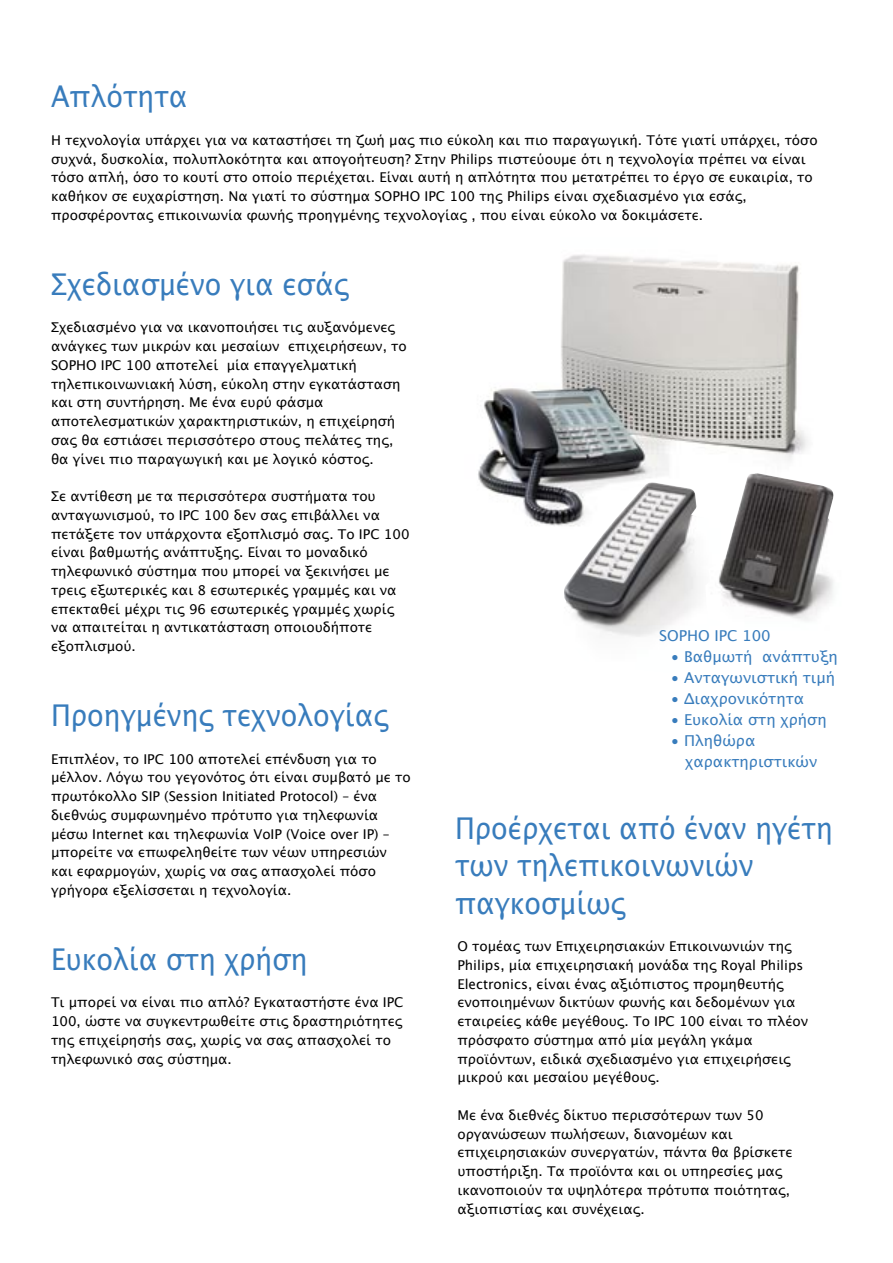
<style>
.page{position:relative;width:893px;height:1263px;background:#fff}
.page>*{position:absolute;margin:0;border:0;box-sizing:border-box;transform-origin:0 0}
.t1{font:30px/37.5px "Lucida Grande";color:#387cbc;scale:.9 1}
.t2{font:15px/21px "Lucida Grande";color:#387cbc}
.t3{font:13.5px/18.8px "Lucida Grande";color:#000}
</style>
<div class="page">
<img style="left:478px;top:254px;width:330px;height:272px">
<img style="left:558px;top:482px;width:147px;height:155px">
<img style="left:705px;top:473px;width:129px;height:147px">
<h1 class="t1" style="left:51px;top:78px;width:153px">Απλότητα</h1>
<p class="t3" style="left:51px;top:131px;width:768px">Η τεχνολογία υπάρχει για να καταστήσει τη ζωή μας πιο εύκολη και πιο παραγωγική. Τότε γιατί υπάρχει, τόσο συχνά, δυσκολία, πολυπλοκότητα και απογοήτευση? Στην Philips πιστεύουμε ότι η τεχνολογία πρέπει να είναι τόσο απλή, όσο το κουτί στο οποίο περιέχεται. Είναι αυτή η απλότητα που μετατρέπει το έργο σε ευκαιρία, το καθήκον σε ευχαρίστηση. Να γιατί το σύστημα SOPHO IPC 100 της Philips είναι σχεδιασμένο για εσάς, προσφέροντας επικοινωνία φωνής προηγμένης τεχνολογίας , που είναι εύκολο να δοκιμάσετε.</p>
<h1 class="t1" style="left:51px;top:266px;width:333px">Σχεδιασμένο για εσάς</h1>
<p class="t3" style="left:51px;top:318px;width:357px">Σχεδιασμένο για να ικανοποιήσει τις αυξανόμενες ανάγκες των μικρών και μεσαίων επιχειρήσεων, το SOPHO IPC 100 αποτελεί μία επαγγελματική τηλεπικοινωνιακή λύση, εύκολη στην εγκατάσταση και στη συντήρηση. Με ένα ευρύ φάσμα αποτελεσματικών χαρακτηριστικών, η επιχείρησή σας θα εστιάσει περισσότερο στους πελάτες της, θα γίνει πιο παραγωγική και με λογικό κόστος.</p>
<p class="t3" style="left:51px;top:487px;width:360px">Σε αντίθεση με τα περισσότερα συστήματα του ανταγωνισμού, το IPC 100 δεν σας επιβάλλει να πετάξετε τον υπάρχοντα εξοπλισμό σας. Το IPC 100 είναι βαθμωτής ανάπτυξης. Είναι το μοναδικό τηλεφωνικό σύστημα που μπορεί να ξεκινήσει με τρεις εξωτερικές και 8 εσωτερικές γραμμές και να επεκταθεί μέχρι τις 96 εσωτερικές γραμμές χωρίς να απαιτείται η αντικατάσταση οποιουδήποτε εξοπλισμού.</p>
<h1 class="t1" style="left:51px;top:697px;width:377px">Προηγμένης τεχνολογίας</h1>
<p class="t3" style="left:51px;top:749px;width:361px">Επιπλέον, το ΙPC 100 αποτελεί επένδυση για το μέλλον. Λόγω του γεγονότος ότι είναι συμβατό με το πρωτόκολλο SIP (Session Initiated Protocol) – ένα διεθνώς συμφωνημένο πρότυπο για τηλεφωνία μέσω Internet και τηλεφωνία VoIP (Voice over IP) – μπορείτε να επωφεληθείτε των νέων υπηρεσιών και εφαρμογών, χωρίς να σας απασχολεί πόσο γρήγορα εξελίσσεται η τεχνολογία.</p>
<h1 class="t1" style="left:51px;top:941px;width:287px">Ευκολία στη χρήση</h1>
<p class="t3" style="left:51px;top:993px;width:354px">Τι μπορεί να είναι πιο απλό? Εγκαταστήστε ένα IPC 100, ώστε να συγκεντρωθείτε στις δραστηριότητες της επιχείρησήs σας, χωρίς να σας απασχολεί το τηλεφωνικό σας σύστημα.</p>
<p class="t2" style="left:659px;top:625px;width:113px">SOPHO IPC 100</p>
<p class="t2" style="left:671px;top:646px;width:168px">• Βαθμωτή ανάπτυξη</p>
<p class="t2" style="left:671px;top:667px;width:166px">• Ανταγωνιστική τιμή</p>
<p class="t2" style="left:671px;top:688px;width:135px">• Διαχρονικότητα</p>
<p class="t2" style="left:671px;top:709px;width:157px">• Ευκολία στη χρήση</p>
<p class="t2" style="left:685px;top:730px;width:134px;text-indent:-14px">• Πληθώρα χαρακτηριστικών</p>
<h1 class="t1" style="left:455px;top:809px;width:421px">Προέρχεται από έναν ηγέτη των τηλεπικοινωνιών παγκοσμίως</h1>
<p class="t3" style="left:457px;top:937px;width:352px">O τομέας των Επιχειρησιακών Επικοινωνιών της Philips, μία επιχειρησιακή μονάδα της Royal Philips Electronics, είναι ένας αξιόπιστος προμηθευτής ενοποιημένων δικτύων φωνής και δεδομένων για εταιρείες κάθε μεγέθους. Το ΙPC 100 είναι το πλέον πρόσφατο σύστημα από μία μεγάλη γκάμα προϊόντων, ειδικά σχεδιασμένο για επιχειρήσεις μικρού και μεσαίου μεγέθους.</p>
<p class="t3" style="left:457px;top:1106px;width:337px">Με ένα διεθνές δίκτυο περισσότερων των 50 οργανώσεων πωλήσεων, διανομέων και επιχειρησιακών συνεργατών, πάντα θα βρίσκετε υποστήριξη. Τα προϊόντα και οι υπηρεσίες μας ικανοποιούν τα υψηλότερα πρότυπα ποιότητας, αξιοπιστίας και συνέχειας.</p>
</div>
